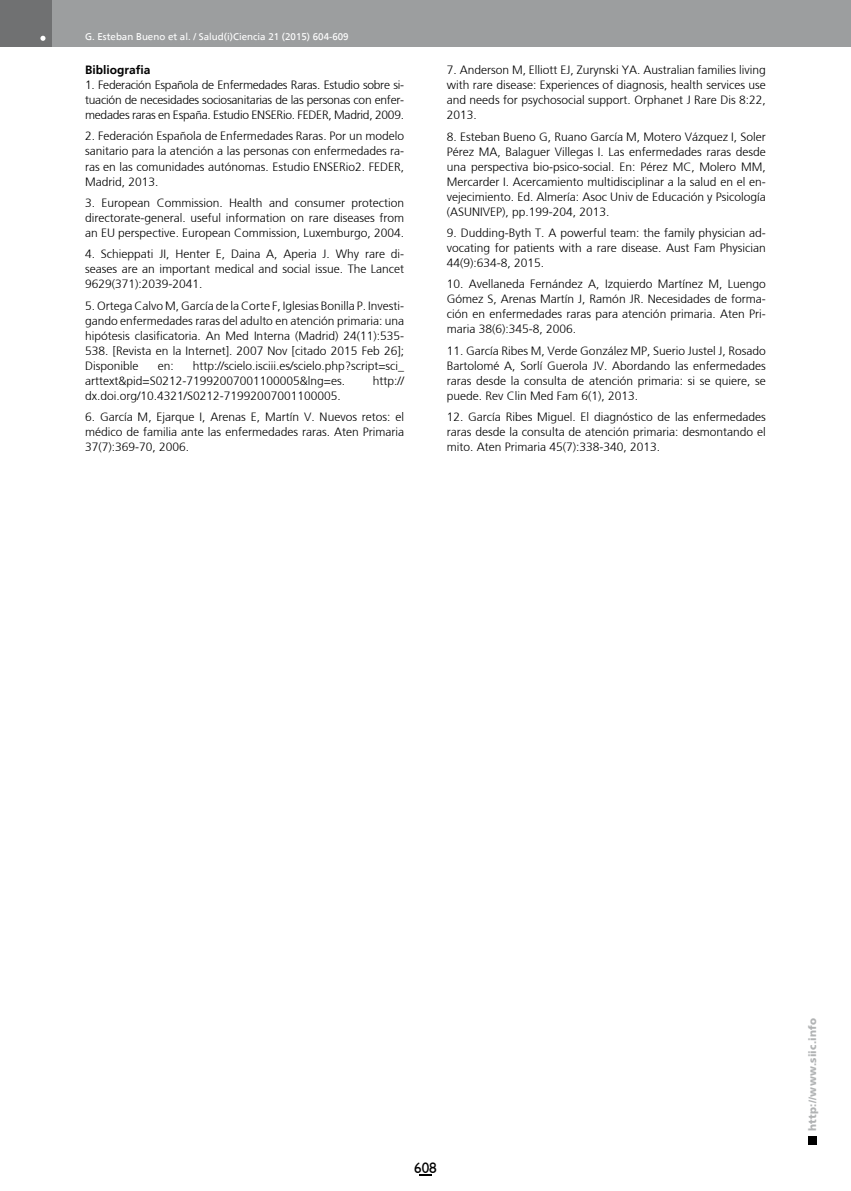
<style>
.page{position:relative;width:851px;height:1191px;background:#fff}
.page>*{position:absolute;margin:0;border:0;box-sizing:border-box;transform-origin:0 0}
.t1{font:15px "Humanist 521 BT";color:#000}
.t2{font:300 12px/15px "Frutiger";color:#000;text-align:justify}
.t3{font:700 12px "Frutiger";color:#000}
.t4{font:900 10.5px "Frutiger";letter-spacing:.015em;color:#b1b3b4}
.t5{font:9.75px "Frutiger";color:#fff}
</style>
<div class="page">
<div style="left:808px;top:1135px;width:8px;height:9px;background:#000"></div>
<div style="left:38px;top:0;width:812px;height:47px;background:#9c9e9f"></div>
<div style="left:0;top:0;width:51px;height:47px;background:#707172"></div>
<svg style="left:40px;top:36px;width:5px;height:5px"></svg>
<svg style="left:419px;top:1174px;width:12px;height:2px"></svg>
<p class="t5" style="left:85px;top:31px;width:265px">G. Esteban Bueno et al. / Salud(i)Ciencia 21 (2015) 604-609</p>
<p class="t3" style="left:85px;top:63px;width:67px">Bibliografia</p>
<p class="t2" style="left:85px;top:77px;width:320px">1. Federación Española de Enfermedades Raras. Estudio sobre si&shy;tuación de necesidades sociosanitarias de las personas con enfer&shy;medades raras en España. Estudio ENSERio. FEDER, Madrid, 2009.</p>
<p class="t2" style="left:85px;top:129px;width:320px">2. Federación Española de Enfermedades Raras. Por un modelo sanitario para la atención a las personas con enfermedades ra&shy;ras en las comunidades autónomas. Estudio ENSERio2. FEDER, Madrid, 2013.</p>
<p class="t2" style="left:85px;top:195px;width:320px">3. European Commission. Health and consumer protection directorate-general. useful information on rare diseases from an EU perspective. European Commission, Luxemburgo, 2004.</p>
<p class="t2" style="left:85px;top:247px;width:320px">4. Schieppati JI, Henter E, Daina A, Aperia J. Why rare di&shy;seases are an important medical and social issue. The Lancet 9629(371):2039-2041.</p>
<p class="t2" style="left:85px;top:298px;width:320px">5. Ortega Calvo M, García de la Corte F, Iglesias Bonilla P. Investi&shy;gando enfermedades raras del adulto en atención primaria: una hipótesis clasificatoria. An Med Interna (Madrid) 24(11):535- 538. [Revista en la Internet]. 2007 Nov [citado 2015 Feb 26]; Disponible</p>
<p class="t2" style="left:85px;top:358px;width:320px;text-indent:108px">http://scielo.isciii.es/scielo.php?script=sci_ arttext&amp;pid=S0212-71992007001100005&amp;lng=es.</p>
<p class="t2" style="left:158px;top:358px;width:18px">en:</p>
<p class="t2" style="left:373px;top:373px;width:33px">http://</p>
<p class="t2" style="left:85px;top:388px;width:257px">dx.doi.org/10.4321/S0212-71992007001100005.</p>
<p class="t2" style="left:85px;top:409px;width:320px">6. García M, Ejarque I, Arenas E, Martín V. Nuevos retos: el médico de familia ante las enfermedades raras. Aten Primaria 37(7):369-70, 2006.</p>
<p class="t2" style="left:446px;top:62px;width:320px">7. Anderson M, Elliott EJ, Zurynski YA. Australian families living with rare disease: Experiences of diagnosis, health services use and needs for psychosocial support. Orphanet J Rare Dis 8:22, 2013.</p>
<p class="t2" style="left:446px;top:129px;width:320px">8. Esteban Bueno G, Ruano García M, Motero Vázquez I, Soler Pérez MA, Balaguer Villegas I. Las enfermedades raras desde una perspectiva bio-psico-social. En: Pérez MC, Molero MM, Mercarder I. Acercamiento multidisciplinar a la salud en el en&shy;vejecimiento. Ed. Almería: Asoc Univ de Educación y Psicología (ASUNIVEP), pp.199-204, 2013.</p>
<p class="t2" style="left:446px;top:225px;width:320px">9. Dudding-Byth T. A powerful team: the family physician ad&shy;vocating for patients with a rare disease. Aust Fam Physician 44(9):634-8, 2015.</p>
<p class="t2" style="left:446px;top:277px;width:320px">10. Avellaneda Fernández A, Izquierdo Martínez M, Luengo Gómez S, Arenas Martín J, Ramón JR. Necesidades de forma&shy;ción en enfermedades raras para atención primaria. Aten Pri&shy;maria 38(6):345-8, 2006.</p>
<p class="t2" style="left:446px;top:343px;width:320px">11. García Ribes M, Verde González MP, Suerio Justel J, Rosado Bartolomé A, Sorlí Guerola JV. Abordando las enfermedades raras desde la consulta de atención primaria: si se quiere, se puede. Rev Clin Med Fam 6(1), 2013.</p>
<p class="t2" style="left:446px;top:409px;width:320px">12. García Ribes Miguel. El diagnóstico de las enfermedades raras desde la consulta de atención primaria: desmontando el mito. Aten Primaria 45(7):338-340, 2013.</p>
<p class="t1" style="left:414px;top:1158px;width:24px">608</p>
<p class="t4" style="left:806px;top:1130px;width:114px;rotate:-90deg">http://www.siic.info</p>
</div>
